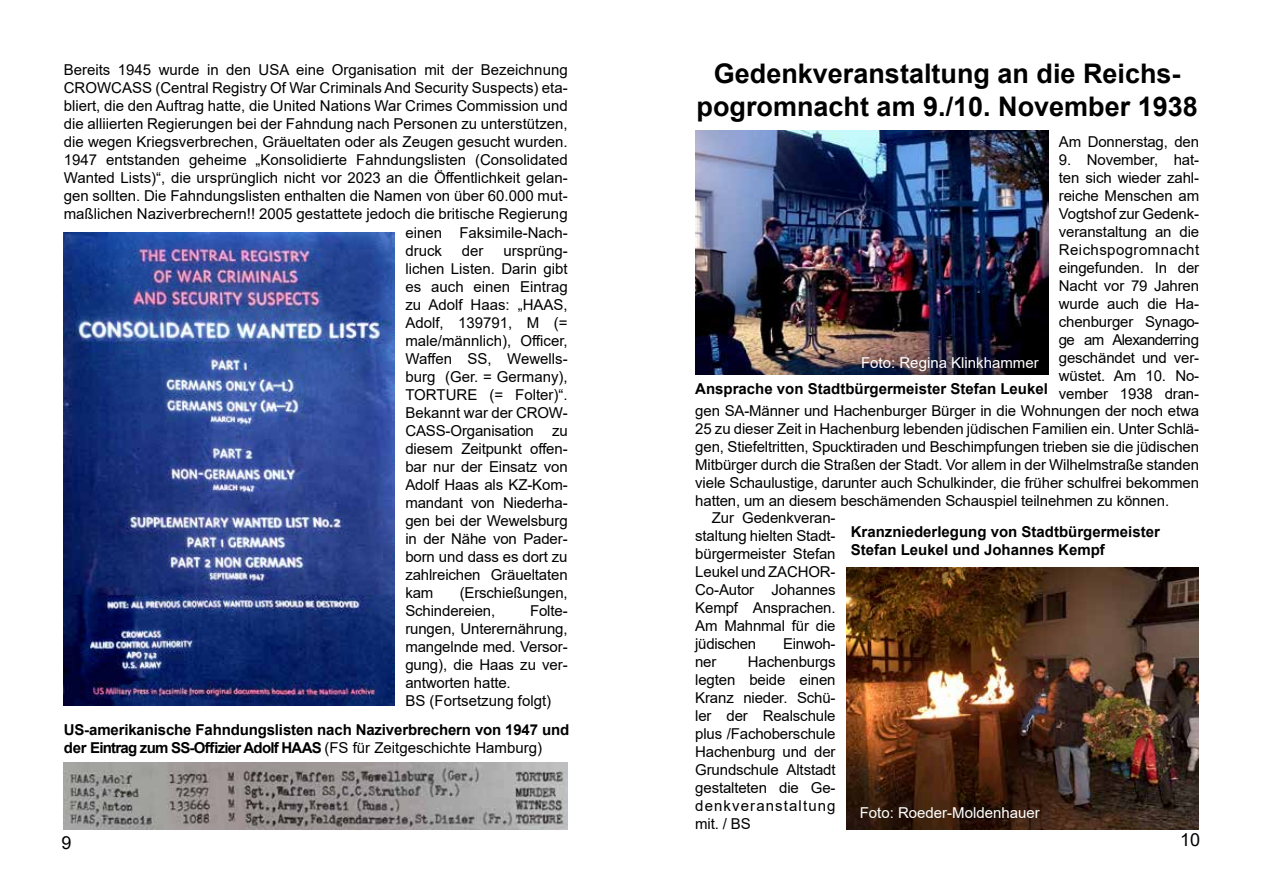
<style>
.page{position:relative;width:1263px;height:893px;background:#fff}
.page>*{position:absolute;margin:0;border:0;box-sizing:border-box;transform-origin:0 0}
.t1{font:700 27px/32.4px "Arial";color:#000;text-align:center}
.t2{font:18px "Arial";color:#000}
.t3{font:15px/18px "Arial";letter-spacing:-.01em;color:#000;text-align:justify}
.t4{font:700 15px/18px "Arial";color:#000}
.t5{font:15px "Arial";color:#fff}
.t6{font:15px "Arial";letter-spacing:.03em;color:#000}
.t7{font:15px "Arial";letter-spacing:-.04em;color:#000}
.s1{font-weight:400}
</style>
<div class="page">
<img style="left:64px;top:762px;width:504px;height:67px">
<img style="left:64px;top:232px;width:331px;height:474px">
<img style="left:695px;top:131px;width:353px;height:243px">
<img style="left:846px;top:567px;width:353px;height:262px">
<p class="t3" style="left:64px;top:60px;width:505px">Bereits 1945 wurde in den USA eine Organisation mit der Bezeichnung CROWCASS (Central Registry Of War Criminals And Security Suspects) eta&shy;bliert, die den Auftrag hatte, die United Nations War Crimes Commission und die alliierten Regierungen bei der Fahndung nach Personen zu unterstützen, die wegen Kriegsverbrechen, Gräueltaten oder als Zeugen gesucht wurden.<br>1947 entstanden geheime „Konsolidierte Fahndungslisten (Consolidated Wanted Lists)“, die ursprünglich nicht vor 2023 an die Öffentlichkeit gelan&shy;gen sollten. Die Fahndungslisten enthalten die Namen von über 60.000 mut&shy;maßlichen Naziverbrechern!! 2005 gestattete jedoch die britische Regierung</p>
<p class="t3" style="left:405px;top:224px;width:164px">einen Faksimile-Nach&shy;druck</p>
<p class="t3" style="left:405px;top:242px;width:164px;text-indent:98px">ursprüng&shy;lichen Listen. Darin gibt es auch einen Eintrag zu Adolf Haas: „HAAS, Adolf, 139791, M (= male/männlich), Officer, Waffen SS, Wewells&shy;burg (Ger. = Germany), TORTURE (= Folter)“.<br>Bekannt war der CROW-CASS-Organisation zu diesem Zeitpunkt offen&shy;bar nur der Einsatz von Adolf Haas als KZ-Kom&shy;mandant von Niederha&shy;gen bei der Wewelsburg in der Nähe von Pader&shy;born und dass es dort zu zahlreichen Gräueltaten kam</p>
<p class="t3" style="left:462px;top:242px;width:23px">der</p>
<p class="t3" style="left:405px;top:584px;width:164px;text-indent:54px">(Erschießungen,<br>Schindereien,</p>
<p class="t3" style="left:405px;top:602px;width:164px;text-align:left;text-indent:125px">Folte&shy;rungen, Unterernährung, mangelnde med. Versor&shy;gung), die Haas zu ver&shy;antworten hatte.<br>BS (Fortsetzung folgt)</p>
<p class="t4" style="left:64px;top:721px;width:507px">US-amerikanische Fahndungslisten nach Naziverbrechern von 1947 und der Eintrag zum SS-Offizier Adolf HAAS <span class="s1">(FS für Zeitgeschichte Hamburg)</span></p>
<h1 class="t1" style="left:697px;top:58px;width:503px">Gedenkveranstaltung an die Reichs&shy;pogromnacht am 9./10. November 1938</h1>
<p class="t3" style="left:1059px;top:133px;width:142px">Am Donnerstag, den</p>
<p class="t3" style="left:1059px;top:151px;width:142px">9. November, hat-</p>
<p class="t3" style="left:1059px;top:169px;width:142px">ten sich wieder zahl-</p>
<p class="t3" style="left:1059px;top:187px;width:142px">reiche Menschen am</p>
<p class="t3" style="left:1059px;top:205px;width:142px">Vogtshof zur Gedenk-</p>
<p class="t3" style="left:1059px;top:223px;width:142px">veranstaltung an die</p>
<p class="t6" style="left:1059px;top:239px;width:142px">Reichspogromnacht</p>
<p class="t3" style="left:1059px;top:259px;width:142px">eingefunden. In der</p>
<p class="t3" style="left:1059px;top:277px;width:142px">Nacht vor 79 Jahren</p>
<p class="t3" style="left:1059px;top:295px;width:142px">wurde auch die Ha-</p>
<p class="t3" style="left:1059px;top:313px;width:142px">chenburger Synago-</p>
<p class="t7" style="left:1059px;top:329px;width:142px">ge am Alexanderring</p>
<p class="t3" style="left:1059px;top:349px;width:142px">geschändet und ver-</p>
<p class="t3" style="left:1059px;top:367px;width:142px">wüstet. Am 10. No-</p>
<p class="t3" style="left:1059px;top:385px;width:142px">vember 1938 dran-</p>
<p class="t3" style="left:695px;top:402px;width:505px">gen SA-Männer und Hachenburger Bürger in die Wohnungen der noch etwa</p>
<p class="t3" style="left:695px;top:420px;width:505px">25 zu dieser Zeit in Hachenburg lebenden jüdischen Familien ein. Unter Schlä-</p>
<p class="t3" style="left:695px;top:438px;width:505px">gen, Stiefeltritten, Spucktiraden und Beschimpfungen trieben sie die jüdischen</p>
<p class="t3" style="left:695px;top:456px;width:505px">Mitbürger durch die Straßen der Stadt. Vor allem in der Wilhelmstraße standen</p>
<p class="t3" style="left:695px;top:474px;width:505px">viele Schaulustige, darunter auch Schulkinder, die früher schulfrei bekommen</p>
<p class="t3" style="left:695px;top:492px;width:475px">hatten, um an diesem beschämenden Schauspiel teilnehmen zu können.</p>
<p class="t5" style="left:861px;top:352px;width:179px">Foto: Regina Klinkhammer</p>
<p class="t4" style="left:695px;top:379px;width:354px">Ansprache von Stadtbürgermeister Stefan Leukel</p>
<p class="t3" style="left:695px;top:509px;width:142px;text-indent:17px">Zur Gedenkveran&shy;staltung hielten Stadt&shy;bürgermeister Stefan Leukel und ZACHOR-Co-Autor Johannes Kempf Ansprachen.<br>Am Mahnmal für die jüdischen</p>
<p class="t3" style="left:783px;top:635px;width:54px">Einwoh-</p>
<p class="t3" style="left:695px;top:653px;width:142px;text-indent:53px">Hachenburgs legten beide einen Kranz nieder. Schü&shy;ler der Realschule plus /Fachoberschule Hachenburg und der Grundschule Altstadt gestalteten die Ge&shy;denkveranstaltung mit. / BS</p>
<p class="t3" style="left:695px;top:653px;width:23px">ner</p>
<p class="t4" style="left:851px;top:523px;width:311px">Kranzniederlegung von Stadtbürgermeister<br>Stefan Leukel und Johannes Kempf</p>
<p class="t5" style="left:860px;top:803px;width:182px">Foto: Roeder-Moldenhauer</p>
<p class="t2" style="left:62px;top:830px;width:12px">9</p>
<p class="t2" style="left:1180px;top:827px;width:22px">10</p>
</div>
